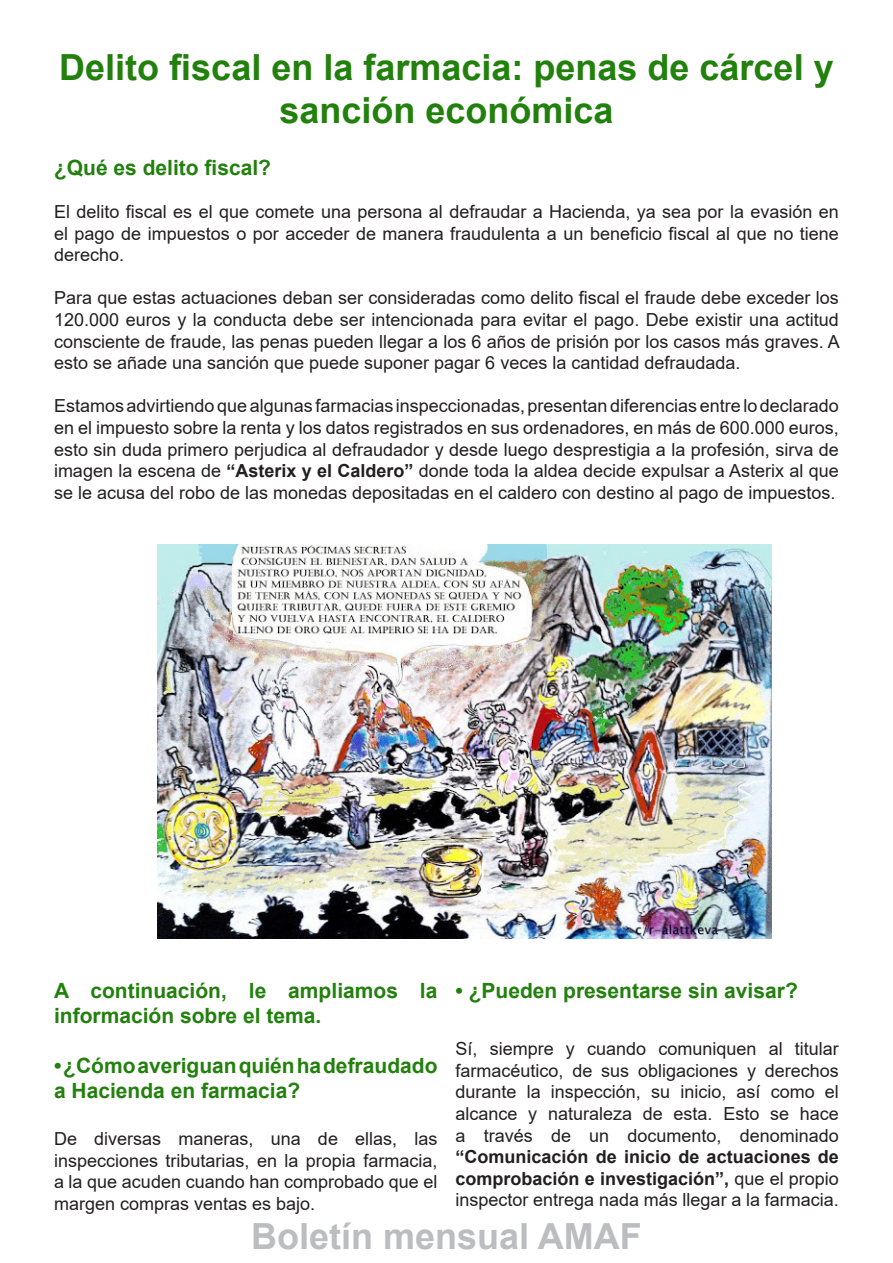
<style>
.page{position:relative;width:893px;height:1263px;background:#fff}
.page>*{position:absolute;margin:0;border:0;box-sizing:border-box;transform-origin:0 0}
.t1{font:700 36px/43.2px "Arial";color:#22800d;text-align:center}
.t2{font:700 36px "Arial";color:#bcbdc0}
.t3{font:700 21px/25.2px "Arial";color:#22800d}
.t4{font:18px/21.6px "Arial";color:#231f20;text-align:justify}
.s1{font-weight:700}
</style>
<div class="page">
<img style="left:157px;top:544px;width:615px;height:395px">
<p class="t1" style="left:59px;top:46px;width:776px">Delito fiscal en la farmacia: penas de cárcel y sanción económica</p>
<p class="t3" style="left:54px;top:155px;width:219px">¿Qué es delito fiscal?</p>
<p class="t4" style="left:54px;top:201px;width:786px">El delito fiscal es el que comete una persona al defraudar a Hacienda, ya sea por la evasión en el pago de impuestos o por acceder de manera fraudulenta a un beneficio fiscal al que no tiene derecho.</p>
<p class="t4" style="left:54px;top:287px;width:787px">Para que estas actuaciones deban ser consideradas como delito fiscal el fraude debe exceder los 120.000 euros y la conducta debe ser intencionada para evitar el pago. Debe existir una actitud consciente de fraude, las penas pueden llegar a los 6 años de prisión por los casos más graves. A esto se añade una sanción que puede suponer pagar 6 veces la cantidad defraudada.</p>
<p class="t4" style="left:54px;top:395px;width:786px">Estamos advirtiendo que algunas farmacias inspeccionadas, presentan diferencias entre lo declarado en el impuesto sobre la renta y los datos registrados en sus ordenadores, en más de 600.000 euros, esto sin duda primero perjudica al defraudador y desde luego desprestigia a la profesión, sirva de imagen la escena de <span class="s1">“Asterix y el Caldero”</span> donde toda la aldea decide expulsar a Asterix al que se le acusa del robo de las monedas depositadas en el caldero con destino al pago de impuestos.</p>
<p class="t3" style="left:54px;top:978px;width:385px">A continuación, le ampliamos la información sobre el tema.</p>
<p class="t3" style="left:54px;top:1053px;width:385px">• ¿Cómo averiguan quién ha defraudado a Hacienda en farmacia?</p>
<p class="t4" style="left:54px;top:1128px;width:385px">De diversas maneras, una de ellas, las inspecciones tributarias, en la propia farmacia, a la que acuden cuando han comprobado que el margen compras ventas es bajo.</p>
<p class="t3" style="left:455px;top:978px;width:344px">• ¿Pueden presentarse sin avisar?</p>
<p class="t4" style="left:455px;top:1038px;width:385px">Sí, siempre y cuando comuniquen al titular farmacéutico, de sus obligaciones y derechos durante la inspección, su inicio, así como el alcance y naturaleza de esta. Esto se hace a través de un documento, denominado <span class="s1">“Comunicación de inicio de actuaciones de comprobación e investigación”,</span> que el propio inspector entrega nada más llegar a la farmacia.</p>
<h1 class="t2" style="left:251px;top:1211px;width:392px">Boletín mensual AMAF</h1>
</div>
